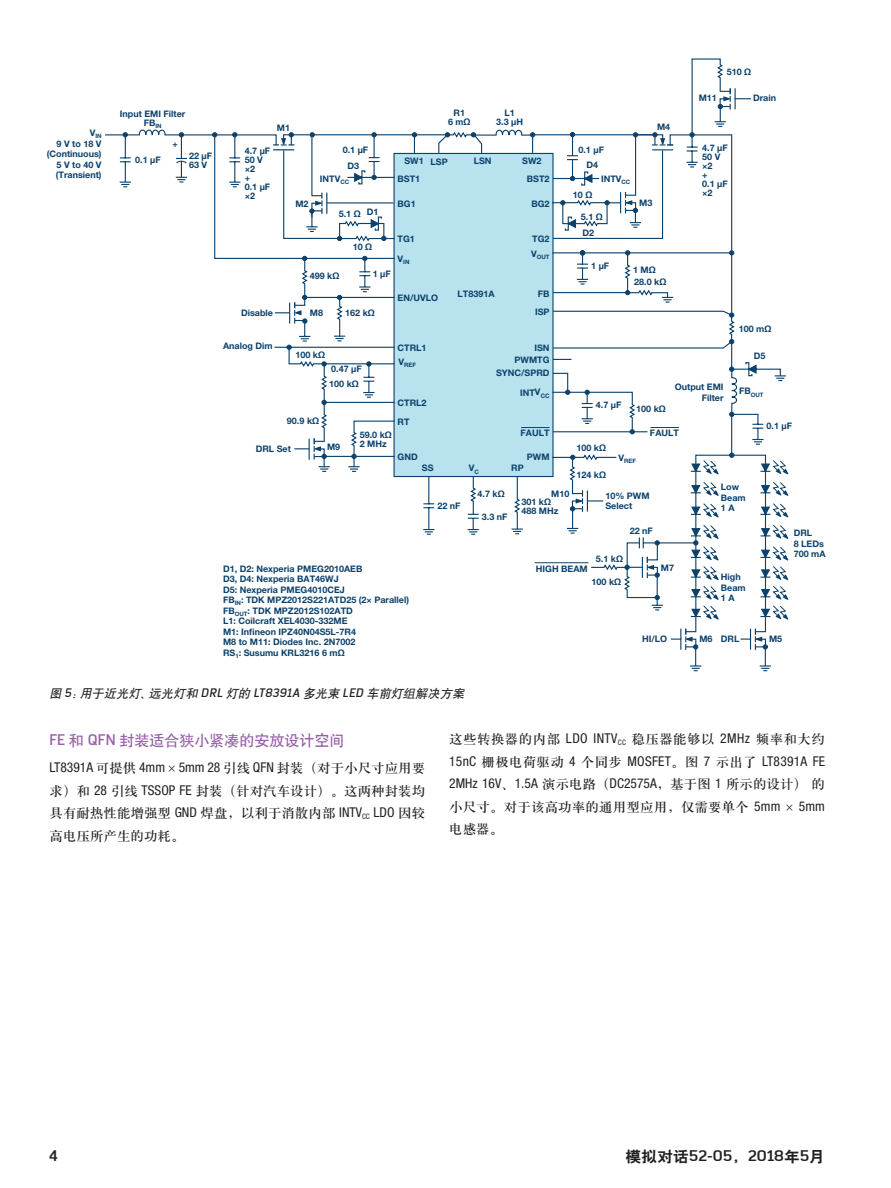
<style>
.page{position:relative;width:891px;height:1188px;background:#fff}
.page>*{position:absolute;margin:0;border:0;box-sizing:border-box;transform-origin:0 0}
.H1{font:15px "H Yb 1 gj";color:#9860a8}
.t1{font:700 15px "Azbuka Std";letter-spacing:.01em;color:#231f20;scale:1.05 1}
.t2{font:700 15px "Azbuka Std";letter-spacing:.01em;color:#231f20}
.Main_Body{font:13.5px/22.5px "H Ya 3 gj";color:#231f20;text-align:justify}
.Caption{font:italic 12px "H Yb 1 gj";color:#231f20}
.t3{font:700 9px/10.5px "Helvetica Neue LT Std";color:#0c416b}
.t4{font:700 6px "Helvetica Neue LT Std";color:#0c416b}
.s1{font-family:"Arial"}
.s2{font-family:"Azbuka Std";font-weight:500}
.s3{font-family:"Helvetica Neue LT Std";font-stretch:condensed}
.s4{font-family:"Helvetica Neue LT Std";font-weight:300;font-stretch:condensed}
.s5{font-family:"H Yb 2 gj";font-weight:400}
</style>
<div class="page">
<hr style="left:105px;top:134px;width:35px;height:1px;background:#0c416b">
<svg style="left:120px;top:132px;width:11px;height:55px"></svg>
<svg style="left:138px;top:58px;width:650px;height:613px"></svg>
<p class="t4" style="left:90px;top:133px;width:13px"><sup>V</sup>IN</p>
<p class="t3" style="left:47px;top:138px;width:56px;text-align:right">9 V to 18 V (Continuous)<br>5 V to 40 V (Transient)</p>
<p class="t3" style="left:120px;top:109px;width:67px;line-height:9px;text-align:center">Input EMI Filter<br>FB<sub>IN</sub></p>
<p class="t3" style="left:277px;top:122px;width:15px">M1</p>
<p class="t3" style="left:448px;top:108px;width:24px;line-height:9px;text-align:center">R1<br>6 <span class="s1">mΩ</span></p>
<p class="t3" style="left:496px;top:108px;width:28px;line-height:9px;text-align:center">L1<br>3.3 <span class="s1">µ</span>H</p>
<p class="t3" style="left:657px;top:122px;width:15px">M4</p>
<p class="t3" style="left:699px;top:93px;width:20px">M11</p>
<p class="t3" style="left:727px;top:67px;width:26px">510 <span class="s1">Ω</span></p>
<p class="t3" style="left:753px;top:93px;width:24px">Drain</p>
<p class="t3" style="left:173px;top:138px;width:7px">+</p>
<p class="t3" style="left:135px;top:155px;width:27px">0.1 <span class="s1">µ</span>F</p>
<p class="t3" style="left:245px;top:146px;width:27px;line-height:9px">4.7 <span class="s1">µ</span>F<br>50 V ×2<br>+<br>0.1 <span class="s1">µ</span>F ×2</p>
<p class="t3" style="left:702px;top:143px;width:27px;line-height:9px">4.7 <span class="s1">µ</span>F<br>50 V ×2<br>+<br>0.1 <span class="s1">µ</span>F ×2</p>
<p class="t3" style="left:343px;top:144px;width:27px">0.1 <span class="s1">µ</span>F</p>
<p class="t3" style="left:578px;top:144px;width:27px">0.1 <span class="s1">µ</span>F</p>
<p class="t3" style="left:189px;top:151px;width:25px;line-height:9px">22 <span class="s1">µ</span>F<br>63 V</p>
<p class="t3" style="left:404px;top:156px;width:21px">SW1</p>
<p class="t3" style="left:522px;top:156px;width:21px">SW2</p>
<p class="t3" style="left:431px;top:156px;width:19px">LSP</p>
<p class="t3" style="left:474px;top:156px;width:19px">LSN</p>
<p class="t3" style="left:348px;top:161px;width:13px">D3</p>
<p class="t3" style="left:587px;top:160px;width:13px">D4</p>
<p class="t3" style="left:527px;top:173px;width:24px">BST2</p>
<p class="t3" style="left:531px;top:198px;width:20px">BG2</p>
<p class="t3" style="left:320px;top:173px;width:31px">INTV<sub>CC</sub></p>
<p class="t3" style="left:601px;top:173px;width:31px">INTV<sub>CC</sub></p>
<p class="t3" style="left:398px;top:174px;width:24px">BST1</p>
<p class="t3" style="left:398px;top:198px;width:20px">BG1</p>
<p class="t3" style="left:573px;top:189px;width:21px">10 <span class="s1">Ω</span></p>
<p class="t3" style="left:639px;top:197px;width:15px">M3</p>
<p class="t3" style="left:295px;top:198px;width:15px">M2</p>
<p class="t3" style="left:367px;top:206px;width:13px">D1</p>
<p class="t3" style="left:339px;top:209px;width:23px">5.1 <span class="s1">Ω</span></p>
<p class="t3" style="left:581px;top:211px;width:23px">5.1 <span class="s1">Ω</span></p>
<p class="t3" style="left:310px;top:270px;width:31px">499 k<span class="s1">Ω</span></p>
<p class="t3" style="left:353px;top:241px;width:21px">10 <span class="s1">Ω</span></p>
<p class="t3" style="left:398px;top:233px;width:19px">TG1</p>
<p class="t4" style="left:398px;top:258px;width:13px"><sup>V</sup>IN</p>
<p class="t3" style="left:373px;top:268px;width:20px">1 <span class="s1">µ</span>F</p>
<p class="t3" style="left:398px;top:293px;width:42px">EN/UVLO</p>
<p class="t3" style="left:241px;top:307px;width:33px">Disable</p>
<p class="t3" style="left:310px;top:307px;width:15px">M8</p>
<p class="t3" style="left:345px;top:307px;width:31px">162 k<span class="s1">Ω</span></p>
<p class="t3" style="left:223px;top:341px;width:51px">Analog Dim</p>
<p class="t3" style="left:295px;top:350px;width:31px">100 k<span class="s1">Ω</span></p>
<p class="t3" style="left:329px;top:362px;width:34px;line-height:14.2px">0.47 <span class="s1">µ</span>F<br>100 k<span class="s1">Ω</span></p>
<p class="t3" style="left:287px;top:415px;width:34px">90.9 k<span class="s1">Ω</span></p>
<p class="t3" style="left:398px;top:342px;width:31px">CTRL1</p>
<p class="t4" style="left:399px;top:361px;width:19px"><sup>V</sup>REF</p>
<p class="t3" style="left:398px;top:393px;width:31px;line-height:18.9px">CTRL2<br>RT</p>
<p class="t3" style="left:532px;top:233px;width:19px">TG2</p>
<p class="t4" style="left:531px;top:254px;width:20px"><sup>V</sup>OUT</p>
<p class="t3" style="left:458px;top:288px;width:39px">LT8391A</p>
<p class="t3" style="left:535px;top:284px;width:16px;line-height:18.1px;text-align:center">FB<br>ISP</p>
<p class="t3" style="left:515px;top:341px;width:36px;line-height:12.5px;text-align:right">ISN<br>PWMTG</p>
<p class="t3" style="left:496px;top:367px;width:55px">SYNC/SPRD</p>
<p class="t3" style="left:520px;top:387px;width:31px;rotate:-1deg">INTV<sub>CC</sub></p>
<p class="t3" style="left:583px;top:227px;width:13px">D2</p>
<p class="t3" style="left:591px;top:260px;width:20px">1 <span class="s1">µ</span>F</p>
<p class="t3" style="left:633px;top:263px;width:35px;line-height:12.6px">1 M<span class="s1">Ω<br></span>28.0 k<span class="s1">Ω</span></p>
<p class="t3" style="left:596px;top:400px;width:27px">4.7 <span class="s1">µ</span>F</p>
<p class="t3" style="left:636px;top:404px;width:31px">100 k<span class="s1">Ω</span></p>
<p class="t3" style="left:675px;top:382px;width:50px;text-align:right">Output EMI<br>Filter</p>
<p class="t3" style="left:256px;top:443px;width:37px">DRL Set</p>
<p class="t3" style="left:327px;top:441px;width:15px">M9</p>
<p class="t3" style="left:521px;top:427px;width:31px">FAULT</p>
<p class="t3" style="left:650px;top:427px;width:31px">FAULT</p>
<p class="t3" style="left:360px;top:430px;width:34px;line-height:9px">59.0 k<span class="s1">Ω<br></span>2 MHz</p>
<p class="t3" style="left:576px;top:442px;width:31px">100 k<span class="s1">Ω</span></p>
<p class="t3" style="left:576px;top:469px;width:31px">124 k<span class="s1">Ω</span></p>
<p class="t3" style="left:398px;top:451px;width:22px">GND</p>
<p class="t3" style="left:527px;top:451px;width:24px">PWM</p>
<p class="t4" style="left:619px;top:457px;width:19px"><sup>V</sup>REF</p>
<p class="t3" style="left:422px;top:463px;width:13px">SS</p>
<p class="t3" style="left:511px;top:463px;width:14px">RP</p>
<p class="t3" style="left:469px;top:463px;width:12px">V<sub>C</sub></p>
<p class="t3" style="left:739px;top:323px;width:34px">100 m<span class="s1">Ω</span></p>
<p class="t3" style="left:754px;top:351px;width:13px">D5</p>
<p class="t4" style="left:739px;top:391px;width:26px"><sup>FB</sup>OUT</p>
<p class="t3" style="left:767px;top:420px;width:27px">0.1 <span class="s1">µ</span>F</p>
<p class="t3" style="left:223px;top:563px;width:187px">D1, D2: Nexperia PMEG2010AEB<br>D3, D4: Nexperia BAT46WJ<br>D5: Nexperia PMEG4010CEJ<br>FB<sub>IN</sub>: TDK MPZ2012S221ATD25 (2× Parallel)<br>FB<sub>OUT</sub>: TDK MPZ2012S102ATD<br>L1: Coilcraft XEL4030-332ME<br>M1: Infineon IPZ40N04S5L-7R4<br>M8 to M11: Diodes Inc. 2N7002<br>RS<sub>1</sub>: Susumu KRL3216 6 m<span class="s1">Ω</span></p>
<p class="t3" style="left:437px;top:500px;width:25px">22 nF</p>
<p class="t3" style="left:478px;top:488px;width:29px">4.7 k<span class="s1">Ω</span></p>
<p class="t3" style="left:482px;top:511px;width:27px">3.3 nF</p>
<p class="t3" style="left:551px;top:489px;width:20px">M10</p>
<p class="t3" style="left:521px;top:497px;width:39px;line-height:9px">301 k<span class="s1">Ω<br></span>488 MHz</p>
<p class="t3" style="left:536px;top:563px;width:53px">HIGH BEAM</p>
<p class="t3" style="left:605px;top:490px;width:46px">10% PWM<br>Select</p>
<p class="t3" style="left:630px;top:526px;width:25px">22 nF</p>
<p class="t3" style="left:596px;top:553px;width:29px">5.1 k<span class="s1">Ω</span></p>
<p class="t3" style="left:592px;top:576px;width:31px">100 k<span class="s1">Ω</span></p>
<p class="t3" style="left:661px;top:562px;width:15px">M7</p>
<p class="t3" style="left:642px;top:634px;width:27px">HI/LO</p>
<p class="t3" style="left:721px;top:481px;width:26px">Low<br>Beam<br>1 A</p>
<p class="t3" style="left:721px;top:572px;width:26px">High<br>Beam<br>1 A</p>
<p class="t3" style="left:794px;top:527px;width:33px">DRL<br>8 LEDs<br>700 mA</p>
<p class="t3" style="left:699px;top:634px;width:15px">M6</p>
<p class="t3" style="left:721px;top:634px;width:20px">DRL</p>
<p class="t3" style="left:769px;top:634px;width:15px">M5</p>
<p class="Caption" style="left:50px;top:687px;width:419px">图 <span class="s2">5</span> ：用于近光灯、远光灯和 <span class="s2">D R L</span> 灯的 <span class="s2">L T 8 3 9 1 A</span> 多光束 <span class="s2">L E D</span> 车前灯组解决方案</p>
<p class="H1" style="left:50px;top:733px;width:296px"><span class="s2">FE</span> 和 <span class="s2">QFN</span> 封装适合狭小紧凑的安放设计空间</p>
<p class="Main_Body" style="left:50px;top:757px;width:377px"><span class="s3">LT8391A</span> 可提供 <span class="s3">4mm</span> <span class="s4">×</span> <span class="s3">5mm 28</span> 引线 <span class="s3">QFN</span> 封装（对于小尺寸应用要求）和 <span class="s3">28</span> 引线 <span class="s3">TSSOP FE</span> 封装（针对汽车设计）。这两种封装均具有耐热性能增强型 <span class="s3">GND</span> 焊盘，以利于消散内部 <span class="s3">INTV</span><sub>CC</sub> <span class="s3">LDO</span> 因较高电压所产生的功耗。</p>
<p class="Main_Body" style="left:449px;top:728px;width:377px">这些转换器的内部 <span class="s3">LDO INTV</span><sub>CC</sub> 稳压器能够以 <span class="s3">2MHz</span> 频率和大约<span class="s3">15nC</span> 栅极电荷驱动 <span class="s3">4</span> 个同步 <span class="s3">MOSFET</span>。图 <span class="s3">7</span> 示出了 <span class="s3">LT8391A FE 2MHz 16V</span>、<span class="s3">1.5A</span> 演示电路（<span class="s3">DC2575A</span>，基于图 <span class="s3">1</span> 所示的设计）的小尺寸。对于该高功率的通用型应用，仅需要单个 <span class="s3">5mm</span> <span class="s4">×</span> <span class="s3">5mm</span>电感器。</p>
<h1 class="t2" style="left:50px;top:1147px;width:10px">4</h1>
<h1 class="t1" style="left:626px;top:1146px;width:191px"><span class="s5">模拟对话</span>52-05<span class="s5">，</span>2018<span class="s5">年</span>5<span class="s5">月</span></h1>
</div>
